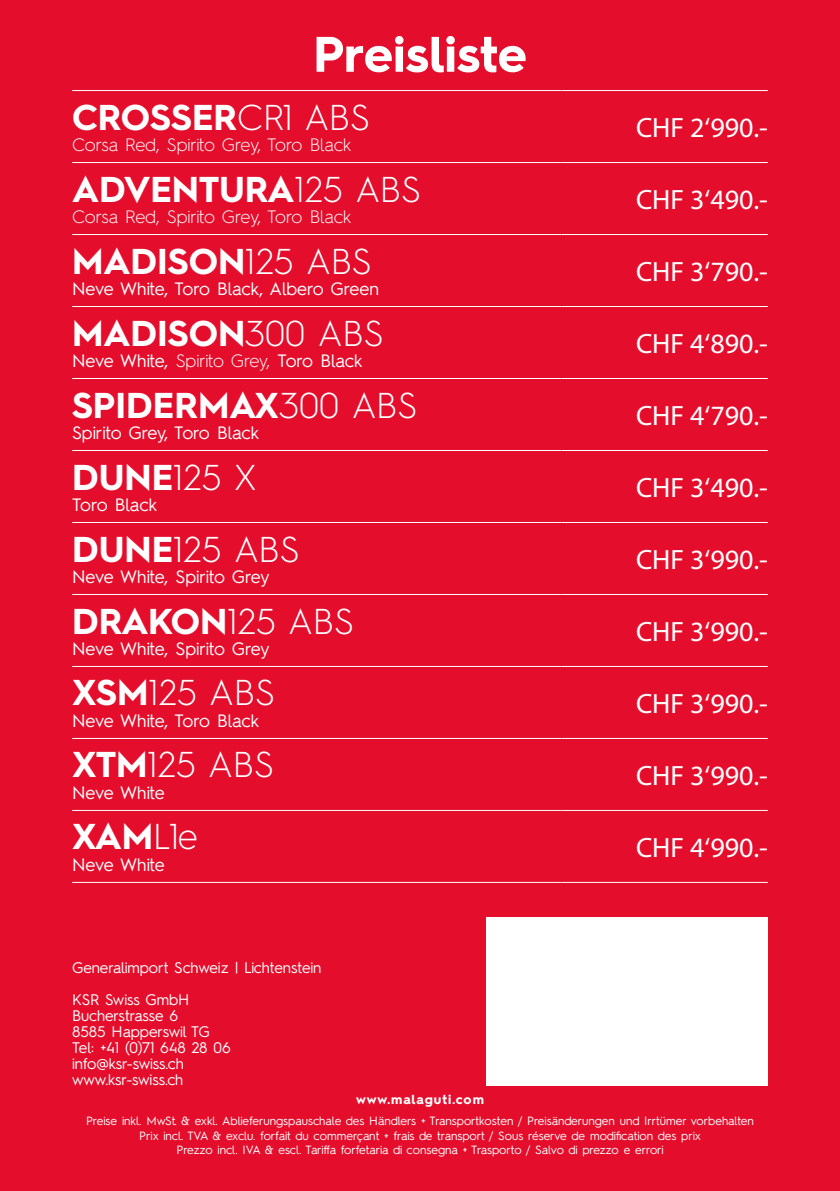
<style>
.page{position:relative;width:840px;height:1191px;background:#fff}
.page>*{position:absolute;margin:0;border:0;box-sizing:border-box;transform-origin:0 0}
.t1{font:700 50px "Hurme Geometric Sans 2";letter-spacing:-.005em;color:#fff}
.t2{font:700 36px "Hurme Geometric Sans 2";color:#fff}
.t3{font:300 36px "Hurme Geometric Sans 2";color:#fff}
.t4{font:28px "Myriad Pro";color:#fff}
.t5{font:18px "Hurme Geometric Sans 2";letter-spacing:-.01em;color:#fff}
.t6{font:300 18px "Hurme Geometric Sans 2";letter-spacing:-.01em;color:#fff}
.t7{font:15.4px/16px "Hurme Geometric Sans 2";letter-spacing:-.005em;color:#fff}
.t8{font:700 13.2px "Hurme Geometric Sans 2";letter-spacing:.075em;color:#fff}
.t9{font:12px/14.4px "Hurme Geometric Sans 2";color:#fff;text-align:center}
.s1{font-weight:300}
.s2{font-weight:700}
</style>
<div class="page">
<div style="left:0;top:0;width:839px;height:1191px;background:#e40d2c"></div>
<hr style="left:72px;top:90px;width:489px;height:1px;background:#fff">
<hr style="left:561px;top:90px;width:206px;height:1px;background:#fff">
<hr style="left:72px;top:162px;width:489px;height:1px;background:#fff">
<hr style="left:561px;top:162px;width:206px;height:1px;background:#fff">
<hr style="left:72px;top:234px;width:489px;height:1px;background:#fff">
<hr style="left:561px;top:234px;width:206px;height:1px;background:#fff">
<hr style="left:72px;top:306px;width:489px;height:1px;background:#fff">
<hr style="left:561px;top:306px;width:206px;height:1px;background:#fff">
<hr style="left:72px;top:378px;width:489px;height:1px;background:#fff">
<hr style="left:561px;top:378px;width:206px;height:1px;background:#fff">
<hr style="left:72px;top:450px;width:489px;height:1px;background:#fff">
<hr style="left:561px;top:450px;width:206px;height:1px;background:#fff">
<hr style="left:72px;top:522px;width:489px;height:1px;background:#fff">
<hr style="left:561px;top:522px;width:206px;height:1px;background:#fff">
<hr style="left:72px;top:594px;width:489px;height:1px;background:#fff">
<hr style="left:561px;top:594px;width:206px;height:1px;background:#fff">
<hr style="left:72px;top:666px;width:489px;height:1px;background:#fff">
<hr style="left:561px;top:666px;width:206px;height:1px;background:#fff">
<hr style="left:72px;top:738px;width:489px;height:1px;background:#fff">
<hr style="left:561px;top:738px;width:206px;height:1px;background:#fff">
<hr style="left:72px;top:810px;width:489px;height:1px;background:#fff">
<hr style="left:561px;top:810px;width:206px;height:1px;background:#fff">
<hr style="left:72px;top:882px;width:489px;height:1px;background:#fff">
<hr style="left:561px;top:882px;width:206px;height:1px;background:#fff">
<div style="left:486px;top:917px;width:281px;height:168px;background:#fff"></div>
<h1 class="t1" style="left:313px;top:19px;width:215px">Preisliste</h1>
<h2 class="t2" style="left:72px;top:92px;width:299px">CROSSER<span class="s1">CR1 ABS</span></h2>
<h3 class="t6" style="left:72px;top:133px;width:280px">Corsa Red, Spirito Grey, Toro Black</h3>
<h2 class="t2" style="left:72px;top:164px;width:350px">ADVENTURA<span class="s1">125 ABS</span></h2>
<h3 class="t6" style="left:72px;top:205px;width:280px">Corsa Red, Spirito Grey, Toro Black</h3>
<h2 class="t2" style="left:72px;top:236px;width:301px">MADISON<span class="s1">125 ABS</span></h2>
<h3 class="t5" style="left:72px;top:276px;width:308px">Neve White, Toro Black, Albero Green</h3>
<h2 class="t2" style="left:72px;top:308px;width:312px">MADISON<span class="s1">300 ABS</span></h2>
<h3 class="t5" style="left:72px;top:348px;width:292px">Neve White, <span class="s1">Spirito Grey,</span> Toro Black</h3>
<h2 class="t2" style="left:72px;top:380px;width:346px">SPIDERMAX<span class="s1">300 ABS</span></h2>
<h3 class="t5" style="left:72px;top:420px;width:189px">Spirito Grey, Toro Black</h3>
<h2 class="t2" style="left:72px;top:451px;width:186px">DUNE<span class="s1">125 X</span></h2>
<h3 class="t5" style="left:72px;top:492px;width:86px">Toro Black</h3>
<h2 class="t3" style="left:72px;top:524px;width:229px"><span class="s2">DUNE</span>125 ABS</h2>
<h3 class="t5" style="left:72px;top:564px;width:199px">Neve White, Spirito Grey</h3>
<h2 class="t2" style="left:72px;top:595px;width:283px">DRAKON<span class="s1">125 ABS</span></h2>
<h3 class="t5" style="left:72px;top:636px;width:199px">Neve White, Spirito Grey</h3>
<h2 class="t3" style="left:72px;top:668px;width:204px"><span class="s2">XSM</span>125 ABS</h2>
<h3 class="t5" style="left:72px;top:708px;width:189px">Neve White, Toro Black</h3>
<h2 class="t3" style="left:72px;top:740px;width:203px"><span class="s2">XTM</span>125 ABS</h2>
<h3 class="t5" style="left:72px;top:780px;width:94px">Neve White</h3>
<h2 class="t2" style="left:72px;top:811px;width:127px">XAM<span class="s1">L1e</span></h2>
<h3 class="t5" style="left:72px;top:852px;width:94px">Neve White</h3>
<p class="t7" style="left:72px;top:950px;width:250px;line-height:32px">Generalimport Schweiz | Lichtenstein<br>KSR Swiss GmbH</p>
<p class="t7" style="left:72px;top:1006px;width:160px">Bucherstrasse 6<br>8585 Happerswil TG<br>Tel: +41 (0)71 648 28 06 info@ksr-swiss.ch www.ksr-swiss.ch</p>
<p class="t8" style="left:356px;top:1090px;width:129px">www.malaguti.com</p>
<h3 class="t4" style="left:635px;top:110px;width:133px">CHF 2‘990.-</h3>
<h3 class="t4" style="left:635px;top:182px;width:133px">CHF 3‘490.-</h3>
<h3 class="t4" style="left:635px;top:254px;width:133px">CHF 3‘790.-</h3>
<h3 class="t4" style="left:635px;top:326px;width:133px">CHF 4‘890.-</h3>
<h3 class="t4" style="left:635px;top:398px;width:133px">CHF 4‘790.-</h3>
<h3 class="t4" style="left:635px;top:470px;width:133px">CHF 3‘490.-</h3>
<h3 class="t4" style="left:635px;top:542px;width:133px">CHF 3‘990.-</h3>
<h3 class="t4" style="left:635px;top:614px;width:133px">CHF 3‘990.-</h3>
<h3 class="t4" style="left:635px;top:686px;width:133px">CHF 3‘990.-</h3>
<h3 class="t4" style="left:635px;top:758px;width:133px">CHF 3‘990.-</h3>
<h3 class="t4" style="left:635px;top:830px;width:133px">CHF 4‘990.-</h3>
<p class="t9" style="left:86px;top:1113px;width:669px">Preise inkl. MwSt. &amp; exkl. Ablieferungspauschale des Händlers + Transportkosten / Preisänderungen und Irrtümer vorbehalten<br>Prix incl. TVA &amp; exclu. forfait du commerçant + frais de transport / Sous réserve de modification des prix<br>Prezzo incl. IVA &amp; escl. Tariffa forfetaria di consegna + Trasporto / Salvo di prezzo e errori</p>
</div>
